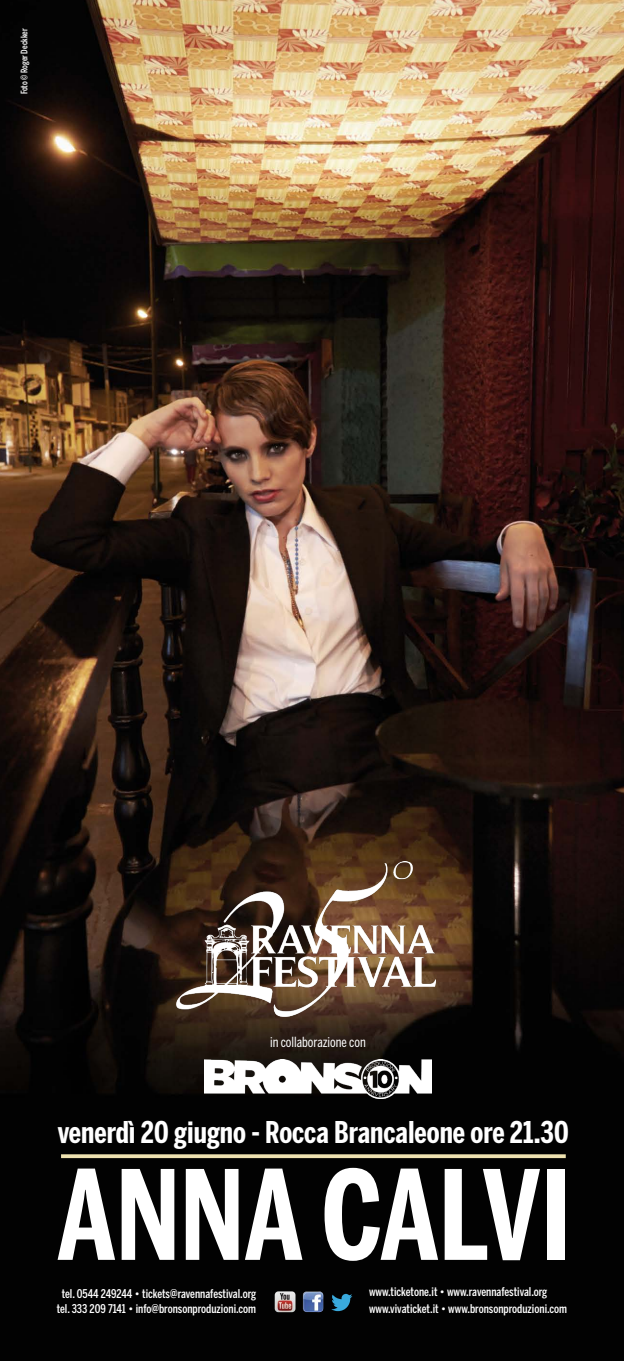
<style>
.page{position:relative;width:624px;height:1361px;background:#fff}
.page>*{position:absolute;margin:0;border:0;box-sizing:border-box;transform-origin:0 0}
.t1{font:700 122.8px "Benton Sans Comp";letter-spacing:.03em;color:#fff}
.t2{font:700 29.7px "Benton Sans Comp";color:#fff}
.t3{font:13.8px "Benton Sans Comp";color:#fff}
.t4{font:500 12px/16.4px "Benton Sans Comp";color:#fff}
.t5{font:500 9px "Benton Sans Comp";color:#fff}
</style>
<div class="page">
<img style="left:0;top:0;width:624px;height:1361px">
<img style="left:176px;top:862px;width:260px;height:154px">
<img style="left:204px;top:1059px;width:227px;height:39px">
<svg style="left:61px;top:1154px;width:504px;height:4px;background:#dcd1a2"></svg>
<img style="left:303px;top:1291px;width:20px;height:21px">
<img style="left:275px;top:1291px;width:18px;height:21px">
<svg style="left:331px;top:1294px;width:21px;height:17px"></svg>
<p class="t5" style="left:19px;top:94px;width:67px;rotate:-90deg">Foto © Roger Deckker</p>
<p class="t3" style="left:270px;top:1034px;width:97px">in collaborazione con</p>
<h2 class="t2" style="left:58px;top:1114px;width:512px">venerdì 20 giugno - Rocca Brancaleone ore 21.30</h2>
<h1 class="t1" style="left:57px;top:1143px;width:515px">Anna Calvi</h1>
<p class="t4" style="left:57px;top:1286px;width:201px;line-height:14.4px;text-align:center">tel. 0544 249244 • tickets@ravennafestival.org tel. 333 209 7141 • info@bronsonproduzioni.com</p>
<p class="t4" style="left:369px;top:1283px;width:199px">www.ticketone.it • www.ravennafestival.org www.vivaticket.it • www.bronsonproduzioni.com</p>
</div>
